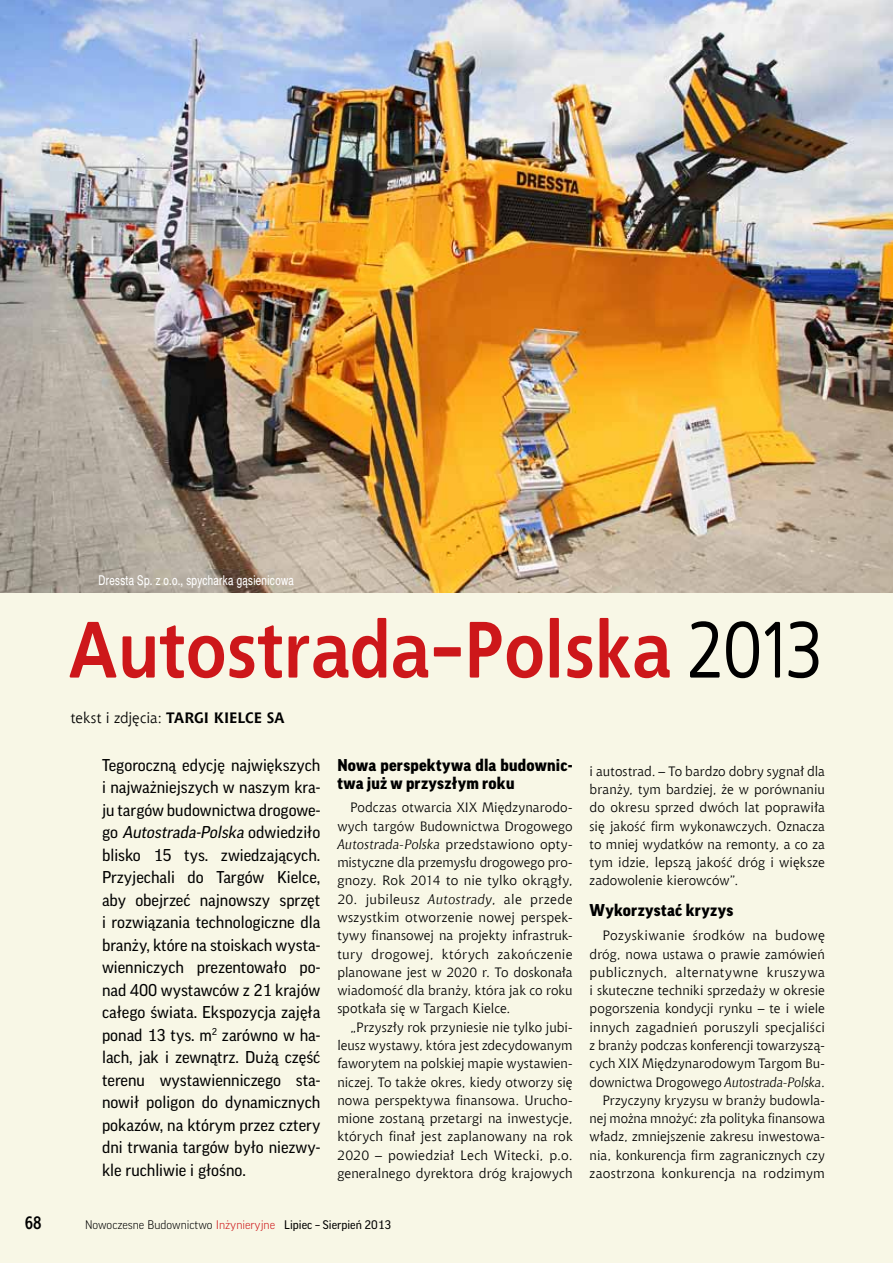
<style>
.page{position:relative;width:893px;height:1263px;background:#f8f7e6}
.page>*{position:absolute;margin:0;border:0;box-sizing:border-box;transform-origin:0 0}
.t1{font:700 79.5px "Bureau TTEFN";color:#cd171a}
.t2{font:700 18px "Aerton Cnd EFN";color:#000}
.t3{font:16.5px/22.5px "Good Pro";color:#000;text-align:justify}
.t4{font:900 16.5px/18px "Good Pro";letter-spacing:.01em;color:#000}
.t5{font:15px "Chianti EU";letter-spacing:-.005em;color:#000}
.t6{font:700 15px "Chianti EU";color:#000}
.t7{font:13.5px/18.3px "Chianti EU";letter-spacing:.01em;color:#000;text-align:justify}
.t8{font:13.5px "Switzer Cnd EFN";letter-spacing:.03em;color:#fff;scale:.9 1}
.t9{font:300 12px "Good Pro";color:#000}
.t10{font:12px "Good Pro";color:#000}
.s1{font-weight:400;color:#000}
.s2{font-weight:700}
.s3{font-style:italic}
.s4{color:#cd171a}
.s5{font-weight:400}
</style>
<div class="page">
<img style="left:0;top:0;width:893px;height:593px">
<h2 class="t2" style="left:25px;top:1212px;width:18px">68</h2>
<p class="t8" style="left:99px;top:573px;width:218px">Dressta Sp. z o.o., spycharka gąsienicowa</p>
<h1 class="t1" style="left:68px;top:591px;width:756px">Autostrada-Polska <span class="s1">2013</span></h1>
<p class="t5" style="left:71px;top:709px;width:118px">tekst i zdjęcia: <span class="s2">TARGI</span></p>
<p class="t6" style="left:214px;top:709px;width:72px">KIE LCE SA</p>
<p class="t3" style="left:102px;top:753px;width:220px">Tegoroczną edycję największych i najważniejszych w naszym kra&shy;ju targów budownictwa drogowe&shy;g o <span class="s3">Autostrada-Polska</span> o d w i e d z i ł o blisko 15 tys. zwiedzających.<br>Przyjechali do Targów Kielce, aby obejrzeć najnowszy sprzęt i rozwiązania technologiczne dla branży, które na stoiskach wysta&shy;wienniczych prezentowało po&shy;nad 400 wystawców z 21 krajów całego świata. Ekspozycja zajęła ponad 13 tys. m<sup>2</sup> zarówno w ha&shy;lach, jak i zewnątrz. Dużą część terenu wystawienniczego sta&shy;nowił poligon do dynamicznych pokazów, na którym przez cztery dni trwania targów było niezwy&shy;kle ruchliwie i głośno.</p>
<p class="t4" style="left:337px;top:756px;width:237px">Nowa perspektywa dla budownic&shy;twa już w przyszłym roku</p>
<p class="t7" style="left:337px;top:798px;width:237px;text-indent:13px">Podczas otwarcia XIX Międzynarodo&shy;wych targów Budownictwa Drogowego <span class="s3">Autostrada-Polska</span> przedstawiono opty&shy;mistyczne dla przemysłu drogowego pro&shy;gnozy. Rok 2014 to nie tylko okrągły,</p>
<p class="t7" style="left:337px;top:890px;width:237px">20. jubileusz <span class="s3">Autostrady</span>, ale przede wszystkim otworzenie nowej perspek&shy;tywy finansowej na projekty infrastruk&shy;tury drogowej, których zakończenie planowane jest w 2020 r. To doskonała wiadomość dla branży, która jak co roku spotkała się w Targach Kielce.</p>
<p class="t7" style="left:337px;top:1018px;width:237px;text-indent:13px">„Przyszły rok przyniesie nie tylko jubi&shy;leusz wystawy, która jest zdecydowanym faworytem na polskiej mapie wystawien&shy;niczej. To także okres, kiedy otworzy się nowa perspektywa finansowa. Urucho&shy;mione zostaną przetargi na inwestycje, których finał jest zaplanowany na rok 2020 – powiedział Lech Witecki, p.o. generalnego dyrektora dróg krajowych</p>
<p class="t9" style="left:85px;top:1218px;width:308px">Nowoczesne Budownictwo <span class="s4">Inżynieryjne</span> <span class="s5">Lipiec – Sierpień 2013</span></p>
<p class="t10" style="left:281px;top:1218px;width:103px">Maj – Czerwiec 2013</p>
<p class="t7" style="left:590px;top:762px;width:237px">i autostrad. – To bardzo dobry sygnał dla branży, tym bardziej, że w porównaniu do okresu sprzed dwóch lat poprawiła się jakość firm wykonawczych. Oznacza to mniej wydatków na remonty, a co za tym idzie, lepszą jakość dróg i większe zadowolenie kierowców”.</p>
<p class="t4" style="left:590px;top:901px;width:145px">Wykorzystać kryzys</p>
<p class="t7" style="left:590px;top:926px;width:237px;text-align:right">Pozyskiwanie środków na budowę dróg, nowa ustawa o prawie zamówień publicznych, alternatywne kruszywa i skuteczne techniki sprzedaży w okresie pogorszenia kondycji rynku – te i wiele innych zagadnień poruszyli specjaliści z branży podczas konferencji towarzyszą&shy;cych XIX Międzynarodowym Targom Bu&shy;downictwa Drogowego <span class="s3">Autostrada-Polska</span>.<br>Przyczyny kryzysu w branży budowla&shy;nej można mnożyć: zła polityka finansowa władz, zmniejszenie zakresu inwestowa&shy;nia, konkurencja firm zagranicznych czy zaostrzona konkurencja na rodzimym</p>
</div>
